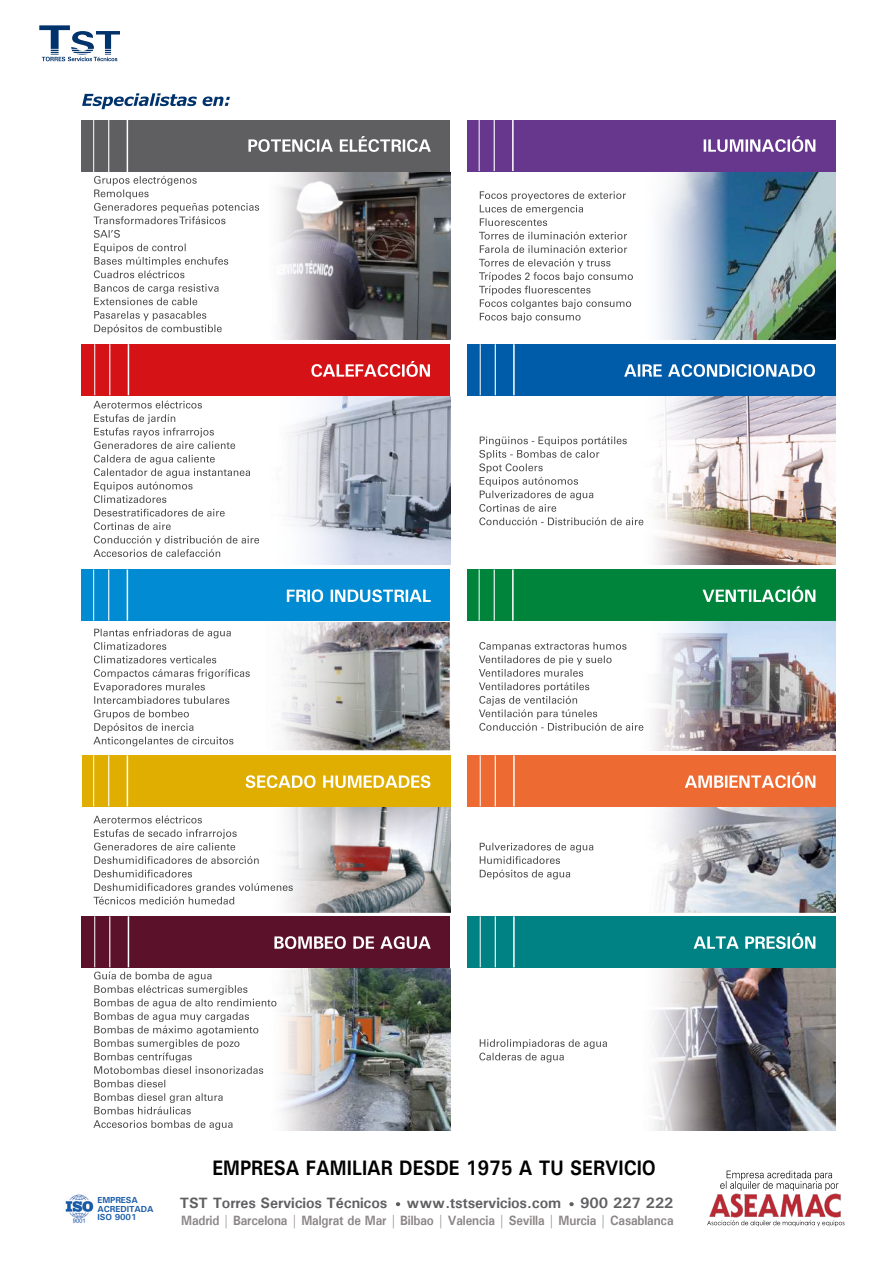
<style>
.page{position:relative;width:893px;height:1263px;background:#fff}
.page>*{position:absolute;margin:0;border:0;box-sizing:border-box;transform-origin:0 0}
.t1{font:700 21px "Univers";color:#000;scale:.89 1}
.t2{font:700 15px "Univers";letter-spacing:-.01em;color:#5f5e61}
.t3{font:700 13.5px "Univers";letter-spacing:-.01em;color:#8c8687;scale:.91 1}
.t4{font:700 8.7px/8.9px "Univers";letter-spacing:-.01em;color:#1a5ca8}
</style>
<div class="page">
<img style="left:709px;top:1193px;width:132px;height:24px">
<svg style="left:396px;top:1202px;width:4px;height:4px"></svg>
<svg style="left:569px;top:1202px;width:5px;height:4px"></svg>
<img style="left:65px;top:1194px;width:29px;height:29px">
<svg style="left:720px;top:1170px;width:118px;height:21px"></svg>
<svg style="left:707px;top:1220px;width:137px;height:6px"></svg>
<svg style="left:39px;top:25px;width:81px;height:36px"></svg>
<svg style="left:82px;top:93px;width:148px;height:16px"></svg>
<div style="left:467px;top:344px;width:368px;height:51px;background:#005ba8"></div>
<svg style="left:624px;top:364px;width:191px;height:13px"></svg>
<hr style="left:480px;top:344px;width:1px;height:51px;background:#fff">
<hr style="left:495px;top:344px;width:1px;height:51px;background:#fff">
<hr style="left:513px;top:344px;width:2px;height:51px;background:#fff">
<div style="left:82px;top:344px;width:368px;height:51px;background:#d51317"></div>
<svg style="left:311px;top:361px;width:119px;height:16px"></svg>
<hr style="left:94px;top:344px;width:1px;height:51px;background:#fff">
<hr style="left:109px;top:344px;width:1px;height:51px;background:#fff">
<hr style="left:128px;top:344px;width:1px;height:51px;background:#fff">
<img style="left:640px;top:397px;width:195px;height:168px">
<img style="left:288px;top:396px;width:162px;height:169px">
<svg style="left:93px;top:536px;width:166px;height:21px"></svg>
<svg style="left:94px;top:509px;width:131px;height:21px"></svg>
<svg style="left:94px;top:455px;width:156px;height:48px"></svg>
<svg style="left:93px;top:401px;width:142px;height:48px"></svg>
<svg style="left:479px;top:436px;width:164px;height:89px"></svg>
<div style="left:82px;top:569px;width:368px;height:51px;background:#008bd2"></div>
<svg style="left:287px;top:589px;width:144px;height:13px"></svg>
<hr style="left:93px;top:569px;width:1px;height:51px;background:#fff">
<hr style="left:108px;top:569px;width:1px;height:51px;background:#fff">
<hr style="left:127px;top:569px;width:1px;height:51px;background:#fff">
<div style="left:467px;top:569px;width:368px;height:51px;background:#00843b"></div>
<svg style="left:702px;top:586px;width:113px;height:16px"></svg>
<hr style="left:479px;top:569px;width:1px;height:51px;background:#fff">
<hr style="left:494px;top:569px;width:1px;height:51px;background:#fff">
<hr style="left:512px;top:569px;width:2px;height:51px;background:#fff">
<img style="left:284px;top:622px;width:73px;height:82px">
<img style="left:357px;top:622px;width:93px;height:82px">
<img style="left:282px;top:704px;width:168px;height:47px">
<img style="left:643px;top:622px;width:192px;height:129px">
<svg style="left:93px;top:710px;width:140px;height:36px"></svg>
<svg style="left:94px;top:669px;width:156px;height:35px"></svg>
<svg style="left:94px;top:656px;width:122px;height:7px"></svg>
<svg style="left:94px;top:629px;width:137px;height:21px"></svg>
<svg style="left:479px;top:642px;width:164px;height:89px"></svg>
<div style="left:467px;top:755px;width:368px;height:51px;background:#ed6a32"></div>
<svg style="left:685px;top:772px;width:130px;height:16px"></svg>
<img style="left:659px;top:807px;width:176px;height:105px">
<hr style="left:480px;top:755px;width:1px;height:51px;background:#fff">
<hr style="left:495px;top:755px;width:1px;height:51px;background:#fff">
<hr style="left:513px;top:755px;width:2px;height:51px;background:#fff">
<div style="left:82px;top:755px;width:368px;height:51px;background:#e0ae00"></div>
<svg style="left:246px;top:775px;width:184px;height:13px"></svg>
<img style="left:285px;top:807px;width:165px;height:105px">
<hr style="left:93px;top:755px;width:1px;height:51px;background:#fff">
<hr style="left:108px;top:755px;width:1px;height:51px;background:#fff">
<hr style="left:127px;top:755px;width:1px;height:51px;background:#fff">
<svg style="left:94px;top:883px;width:199px;height:21px"></svg>
<svg style="left:94px;top:870px;width:98px;height:7px"></svg>
<svg style="left:94px;top:856px;width:165px;height:8px"></svg>
<svg style="left:94px;top:829px;width:143px;height:21px"></svg>
<svg style="left:93px;top:815px;width:109px;height:8px"></svg>
<svg style="left:480px;top:843px;width:113px;height:36px"></svg>
<div style="left:467px;top:916px;width:368px;height:51px;background:#008183"></div>
<svg style="left:694px;top:933px;width:121px;height:16px"></svg>
<hr style="left:480px;top:916px;width:1px;height:51px;background:#fff">
<hr style="left:495px;top:916px;width:1px;height:51px;background:#fff">
<hr style="left:513px;top:916px;width:2px;height:51px;background:#fff">
<div style="left:82px;top:916px;width:368px;height:51px;background:#5c112b"></div>
<svg style="left:274px;top:936px;width:157px;height:13px"></svg>
<hr style="left:94px;top:916px;width:1px;height:51px;background:#fff">
<hr style="left:109px;top:916px;width:1px;height:51px;background:#fff">
<hr style="left:128px;top:916px;width:1px;height:51px;background:#fff">
<img style="left:654px;top:968px;width:181px;height:163px">
<img style="left:276px;top:968px;width:174px;height:163px">
<svg style="left:93px;top:1120px;width:140px;height:10px"></svg>
<svg style="left:94px;top:1093px;width:129px;height:21px"></svg>
<svg style="left:94px;top:1080px;width:71px;height:7px"></svg>
<svg style="left:94px;top:971px;width:182px;height:103px"></svg>
<svg style="left:479px;top:1039px;width:128px;height:23px"></svg>
<div style="left:467px;top:120px;width:368px;height:51px;background:#66378d"></div>
<svg style="left:704px;top:136px;width:111px;height:16px"></svg>
<hr style="left:479px;top:120px;width:1px;height:51px;background:#fff">
<hr style="left:494px;top:120px;width:1px;height:51px;background:#fff">
<hr style="left:512px;top:120px;width:2px;height:51px;background:#fff">
<div style="left:82px;top:120px;width:368px;height:51px;background:#5f5e61"></div>
<svg style="left:248px;top:136px;width:183px;height:16px"></svg>
<hr style="left:93px;top:120px;width:1px;height:61px;background:#fff">
<hr style="left:108px;top:120px;width:1px;height:61px;background:#fff">
<hr style="left:127px;top:120px;width:1px;height:61px;background:#fff">
<img style="left:659px;top:172px;width:176px;height:167px">
<img style="left:279px;top:172px;width:171px;height:167px">
<svg style="left:479px;top:259px;width:154px;height:63px"></svg>
<svg style="left:479px;top:232px;width:148px;height:21px"></svg>
<svg style="left:480px;top:191px;width:146px;height:35px"></svg>
<svg style="left:94px;top:311px;width:128px;height:23px"></svg>
<svg style="left:94px;top:284px;width:125px;height:21px"></svg>
<svg style="left:94px;top:230px;width:134px;height:48px"></svg>
<svg style="left:94px;top:176px;width:165px;height:48px"></svg>
<p class="t4" style="left:98px;top:1195px;width:58px">EMPRESA<br>ACREDITADA<br>ISO 9001</p>
<h1 class="t1" style="left:212px;top:1154px;width:500px">EMPRESA FAMILIAR DESDE 1975 A TU SERVICIO</h1>
<p class="t2" style="left:180px;top:1193px;width:209px">TST Torres Servicios Técnicos</p>
<p class="t2" style="left:406px;top:1193px;width:156px">www.tstservicios.com</p>
<p class="t2" style="left:580px;top:1193px;width:95px">900 227 222</p>
<p class="t3" style="left:181px;top:1211px;width:543px">Madrid | Barcelona | Malgrat de Mar | Bilbao | Valencia | Sevilla | Murcia | Casablanca</p>
</div>
